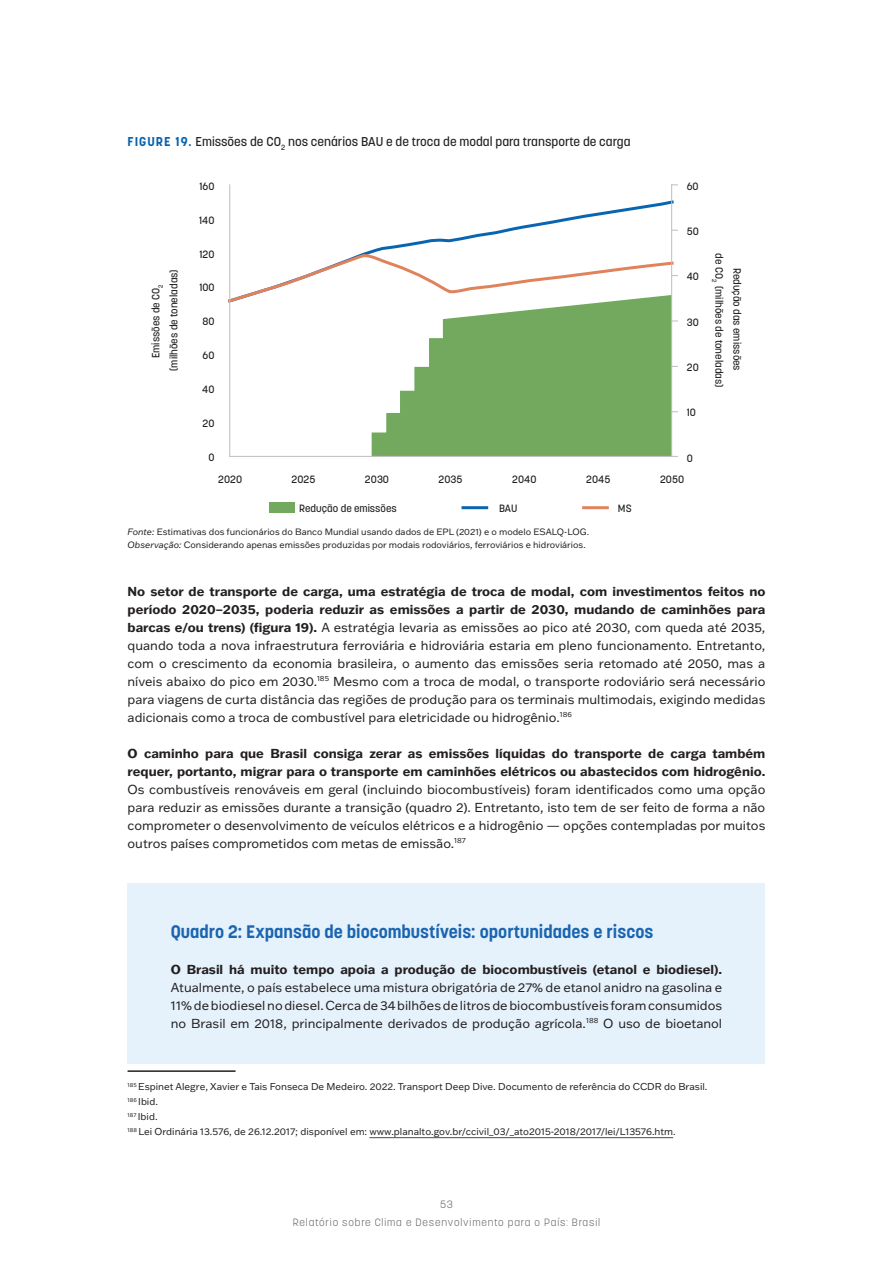
<style>
.page{position:relative;width:893px;height:1263px;background:#fff}
.page>*{position:absolute;margin:0;border:0;box-sizing:border-box;transform-origin:0 0}
.t1{font:700 18px "Korolev";color:#1b65b0}
.t2{font:12.75px/18px "Franklin Gothic ATF";color:#231f20;text-align:justify}
.t3{font:700 12.75px/18px "Franklin Gothic ATF";color:#231f20}
.t4{font:500 12.75px "Korolev";color:#231f20}
.t5{font:500 10.5px/18px "Korolev";color:#231f20;text-align:center}
.t6{font:300 10.5px/18px "Korolev";letter-spacing:.08em;color:#636466;text-align:center}
.t7{font:9.75px/15.1px "Franklin Gothic ATF";color:#231f20}
.t8{font:9px/13.5px "Franklin Gothic ATF";color:#231f20}
.s1{font-weight:700;color:#0662ad}
.s2{font-style:italic}
.s3{font-weight:700}
</style>
<div class="page">
<div style="left:128px;top:884px;width:637px;height:90px;background:#e5f2fc"></div>
<div style="left:128px;top:920px;width:637px;height:144px;background:#e5f2fc"></div>
<hr style="left:128px;top:1070px;width:108px;height:2px;background:#231f20">
<hr style="left:369px;top:1137px;width:304px;height:1px;background:#4d4d4f">
<svg style="left:230px;top:198px;width:446px;height:54px"></svg>
<svg style="left:372px;top:305px;width:299px;height:151px;background:#88b676"></svg>
<div style="left:270px;top:503px;width:25px;height:10px;background:#73a95e"></div>
<hr style="left:462px;top:506px;width:26px;height:3px;background:#0965b0">
<hr style="left:582px;top:506px;width:27px;height:3px;background:#e0835d">
<hr style="left:229px;top:185px;width:1px;height:271px;background:#bcbec0">
<hr style="left:671px;top:185px;width:1px;height:271px;background:#bcbec0">
<hr style="left:230px;top:456px;width:442px;height:1px;background:#bcbec0">
<svg style="left:228px;top:252px;width:449px;height:53px"></svg>
<p class="t4" style="left:128px;top:133px;width:504px"><span class="s1">FIGURE 19.</span> Emissões de CO<sub>2</sub> nos cenários BAU e de troca de modal para transporte de carga</p>
<p class="t5" style="left:147px;top:371px;width:103px;rotate:-90deg">Emissões de CO<sub>2 </sub>(milhões de toneladas)</p>
<p class="t5" style="left:200px;top:177px;width:17px">160</p>
<p class="t5" style="left:199px;top:211px;width:17px">140</p>
<p class="t5" style="left:200px;top:245px;width:17px">120</p>
<p class="t5" style="left:199px;top:279px;width:17px">100</p>
<p class="t5" style="left:203px;top:313px;width:14px">80</p>
<p class="t5" style="left:203px;top:347px;width:13px">60</p>
<p class="t5" style="left:202px;top:380px;width:14px">40</p>
<p class="t5" style="left:203px;top:414px;width:14px">20</p>
<p class="t5" style="left:209px;top:448px;width:8px">0</p>
<p class="t5" style="left:687px;top:177px;width:13px">60</p>
<p class="t5" style="left:687px;top:222px;width:14px">50</p>
<p class="t5" style="left:687px;top:268px;width:14px">40</p>
<p class="t5" style="left:687px;top:313px;width:14px">30</p>
<p class="t5" style="left:687px;top:358px;width:14px">20</p>
<p class="t5" style="left:687px;top:403px;width:11px">10</p>
<p class="t5" style="left:687px;top:449px;width:8px">0</p>
<p class="t5" style="left:586px;top:470px;width:26px">2045</p>
<p class="t5" style="left:660px;top:470px;width:26px">2050</p>
<p class="t5" style="left:218px;top:470px;width:26px">2020</p>
<p class="t5" style="left:292px;top:470px;width:25px">2025</p>
<p class="t5" style="left:365px;top:470px;width:26px">2030</p>
<p class="t5" style="left:439px;top:470px;width:26px">2035</p>
<p class="t5" style="left:512px;top:470px;width:26px">2040</p>
<p class="t5" style="left:299px;top:499px;width:99px">Redução de emissões</p>
<p class="t5" style="left:499px;top:499px;width:20px">BAU</p>
<p class="t5" style="left:618px;top:499px;width:15px">MS</p>
<p class="t5" style="left:746px;top:253px;width:136px;rotate:90deg">Redução das emissões<br>de CO<sub>2</sub> (milhões de toneladas)</p>
<p class="t8" style="left:128px;top:525px;width:463px"><span class="s2">Fonte:</span> Estimativas dos funcionários do Banco Mundial usando dados de EPL (2021) e o modelo ESALQ-LOG.<br><span class="s2">Observação:</span> Considerando apenas emissões produzidas por modais rodoviários, ferroviários e hidroviários.</p>
<p class="t2" style="left:128px;top:582px;width:639px"><span class="s3">No setor de transporte de carga, uma estratégia de troca de modal, com investimentos feitos no período 2020–2035, poderia reduzir as emissões a partir de 2030, mudando de caminhões para barcas e/ou trens) (figura 19).</span> A estratégia levaria as emissões ao pico até 2030, com queda até 2035, quando toda a nova infraestrutura ferroviária e hidroviária estaria em pleno funcionamento. Entretanto, com o crescimento da economia brasileira, o aumento das emissões seria retomado até 2050, mas a níveis abaixo do pico em 2030.<sup>185</sup> Mesmo com a troca de modal, o transporte rodoviário será necessário para viagens de curta distância das regiões de produção para os terminais multimodais, exigindo medidas adicionais como a troca de combustível para eletricidade ou hidrogênio.<sup>186</sup></p>
<p class="t3" style="left:128px;top:744px;width:639px">O caminho para que Brasil consiga zerar as emissões líquidas do transporte de carga também requer, portanto, migrar para o transporte em caminhões elétricos ou abastecidos com hidrogênio.</p>
<p class="t2" style="left:128px;top:780px;width:639px">Os combustíveis renováveis em geral (incluindo biocombustíveis) foram identificados como uma opção para reduzir as emissões durante a transição (quadro 2). Entretanto, isto tem de ser feito de forma a não comprometer o desenvolvimento de veículos elétricos e a hidrogênio — opções contempladas por muitos outros países comprometidos com metas de emissão.<sup>187</sup></p>
<h1 class="t1" style="left:171px;top:920px;width:484px">Quadro 2: Expansão de biocombustíveis: oportunidades e riscos</h1>
<p class="t3" style="left:171px;top:960px;width:553px">O Brasil há muito tempo apoia a produção de biocombustíveis (etanol e biodiesel).</p>
<p class="t2" style="left:171px;top:978px;width:553px">Atualmente, o país estabelece uma mistura obrigatória de 27% de etanol anidro na gasolina e 11% de biodiesel no diesel. Cerca de 34 bilhões de litros de biocombustíveis foram consumidos no Brasil em 2018, principalmente derivados de produção agrícola.<sup>188</sup> O uso de bioetanol</p>
<p class="t7" style="left:128px;top:1078px;width:581px"><sup>185</sup> Espinet Alegre, Xavier e Tais Fonseca De Medeiro. 2022. Transport Deep Dive. Documento de referência do CCDR do Brasil.<br><sup>186</sup> Ibid.<br><sup>187</sup> Ibid.<br><sup>188</sup> Lei Ordinária 13.576, de 26.12.2017; disponível em: www.planalto.gov.br/ccivil_03/_ato2015-2018/2017/lei/L13576.htm.</p>
<p class="t6" style="left:293px;top:1195px;width:309px">53<br>Relatório sobre Clima e Desenvolvimento para o País: Brasil</p>
</div>
